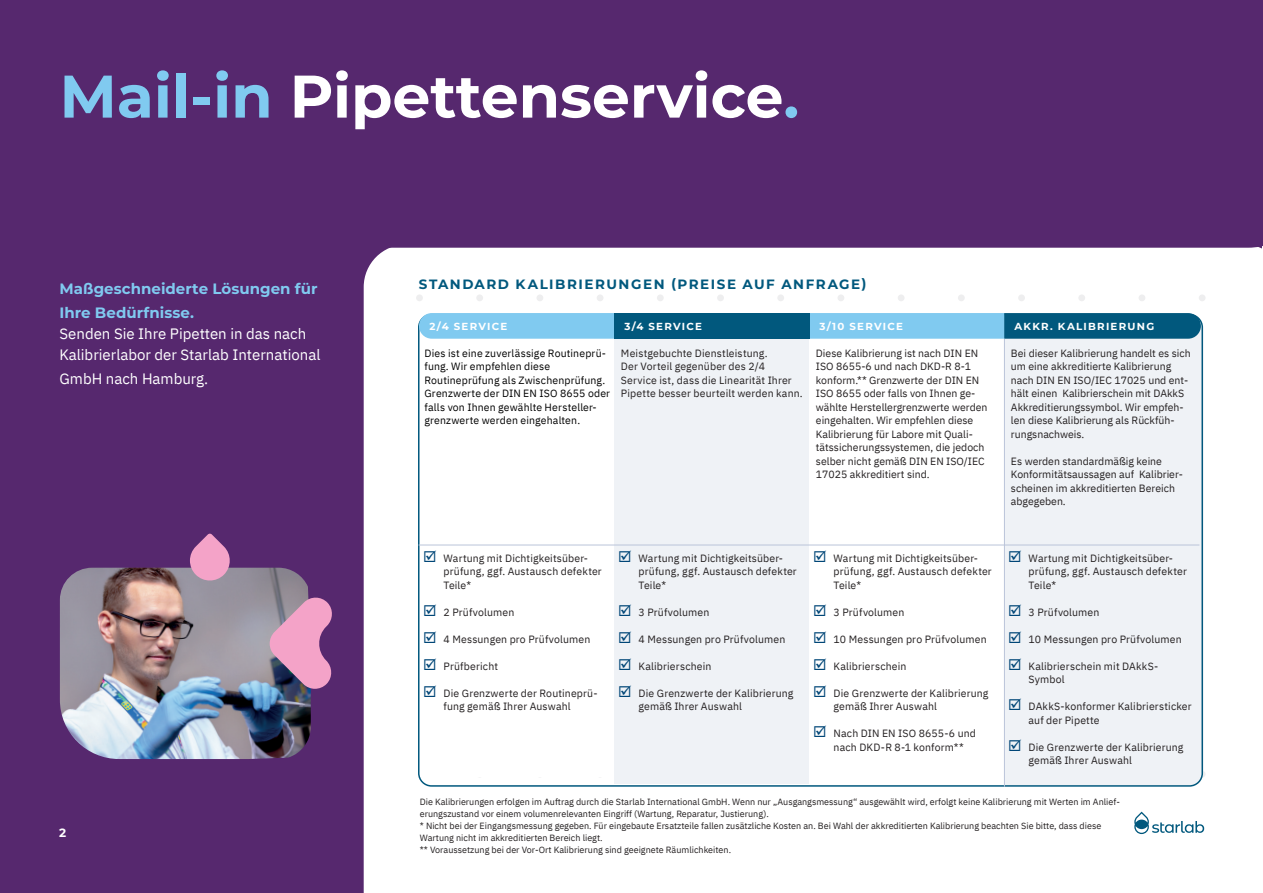
<style>
.page{position:relative;width:1263px;height:893px;background:#fff}
.page>*{position:absolute;margin:0;border:0;box-sizing:border-box;transform-origin:0 0}
.t1{font:700 60px "Montserrat";color:#fff}
.t2{font:15px/21px "IBM Plex Sans";color:#fff}
.t3{font:700 15px/24px "Montserrat";color:#80caf0}
.t4{font:700 13.5px "Montserrat";letter-spacing:.115em;color:#01587d}
.t5{font:700 12px "Montserrat";color:#fff}
.t6{font:10.5px/13.5px "IBM Plex Sans";letter-spacing:.01em;color:#231f20}
.t7{font:10.5px/13.5px "IBM Plex Sans";letter-spacing:.015em;color:#000}
.t8{font:700 10.2px "Montserrat";letter-spacing:.125em;color:#fff}
.t9{font:9px/12px "IBM Plex Sans";color:#231f20}
.s1{color:#80caf0}
</style>
<div class="page">
<div style="left:0;top:0;width:1262px;height:893px;background:#56286e"></div>
<div style="left:364px;top:248px;width:898px;height:645px;background:#fff"></div>
<div style="left:416px;top:294px;width:7px;height:7px;background:#eeeeef;border-radius:50%"></div>
<div style="left:476px;top:294px;width:7px;height:7px;background:#eeeeef;border-radius:50%"></div>
<div style="left:476px;top:771px;width:7px;height:6px;background:#fff;border-radius:50%"></div>
<div style="left:536px;top:294px;width:7px;height:7px;background:#eeeeef;border-radius:50%"></div>
<div style="left:536px;top:771px;width:7px;height:6px;background:#fff;border-radius:50%"></div>
<div style="left:597px;top:294px;width:6px;height:7px;background:#eeeeef;border-radius:50%"></div>
<div style="left:657px;top:294px;width:7px;height:7px;background:#eeeeef;border-radius:50%"></div>
<div style="left:717px;top:294px;width:7px;height:7px;background:#eeeeef;border-radius:50%"></div>
<div style="left:777px;top:294px;width:7px;height:7px;background:#eeeeef;border-radius:50%"></div>
<div style="left:837px;top:294px;width:7px;height:7px;background:#eeeeef;border-radius:50%"></div>
<div style="left:898px;top:294px;width:6px;height:7px;background:#eeeeef;border-radius:50%"></div>
<div style="left:958px;top:294px;width:7px;height:7px;background:#eeeeef;border-radius:50%"></div>
<div style="left:1018px;top:294px;width:7px;height:7px;background:#eeeeef;border-radius:50%"></div>
<div style="left:1078px;top:294px;width:7px;height:7px;background:#eeeeef;border-radius:50%"></div>
<div style="left:1138px;top:294px;width:7px;height:7px;background:#eeeeef;border-radius:50%"></div>
<div style="left:1199px;top:294px;width:6px;height:7px;background:#eeeeef;border-radius:50%"></div>
<svg style="left:1203px;top:771px;width:2px;height:6px"></svg>
<div style="left:420px;top:307px;width:789px;height:445px;background:#fff"></div>
<div style="left:1125px;top:808px;width:83px;height:40px;background:#fff"></div>
<div style="left:395px;top:337px;width:213px;height:439px;background:#fff"></div>
<div style="left:403px;top:800px;width:713px;height:60px;background:#fff"></div>
<svg style="left:1134px;top:812px;width:70px;height:22px"></svg>
<div style="left:1005px;top:339px;width:198px;height:446px;background:#eff2f6"></div>
<div style="left:614px;top:339px;width:195px;height:206px;background:#eff2f6"></div>
<div style="left:614px;top:537px;width:195px;height:246px;background:#eff2f6"></div>
<div style="left:809px;top:537px;width:195px;height:246px;background:#fff"></div>
<svg style="left:419px;top:313px;width:782px;height:26px;background:#58a5ca"></svg>
<div style="left:615px;top:313px;width:195px;height:26px;background:#01587d"></div>
<hr style="left:419px;top:545px;width:780px;height:1px;background:#bac4d9">
<hr style="left:1004px;top:339px;width:1px;height:447px;background:#bac4d9">
<img style="left:60px;top:568px;width:251px;height:191px">
<svg style="left:270px;top:596px;width:62px;height:93px;background:#bd87aa"></svg>
<svg style="left:190px;top:534px;width:42px;height:48px"></svg>
<svg style="left:1009px;top:550px;width:12px;height:12px"></svg>
<svg style="left:1009px;top:604px;width:12px;height:12px"></svg>
<svg style="left:1009px;top:631px;width:12px;height:12px"></svg>
<svg style="left:1009px;top:658px;width:12px;height:12px"></svg>
<svg style="left:1009px;top:698px;width:12px;height:12px"></svg>
<svg style="left:1009px;top:739px;width:12px;height:12px"></svg>
<h1 class="t1" style="left:60px;top:53px;width:741px"><span class="s1">Mail-in</span> Pipettenservice<span class="s1">.</span></h1>
<h2 class="t3" style="left:60px;top:276px;width:259px">Maßgeschneiderte Lösungen für<br>Ihre Bedürfnisse.</h2>
<h2 class="t2" style="left:60px;top:322px;width:262px">Senden Sie Ihre Pipetten in das nach<br>Kalibrierlabor der Starlab International</h2>
<h2 class="t2" style="left:60px;top:367px;width:150px">GmbH nach Hamburg.</h2>
<p class="t5" style="left:59px;top:824px;width:9px">2</p>
<p class="t4" style="left:419px;top:275px;width:449px">STANDARD KALIBRIERUNGEN (PREISE AUF ANFRAGE)</p>
<p class="t8" style="left:429px;top:319px;width:79px">2/4 SERVICE</p>
<p class="t8" style="left:624px;top:319px;width:79px">3/4 SERVICE</p>
<p class="t8" style="left:819px;top:319px;width:85px">3/10 SERVICE</p>
<p class="t8" style="left:1014px;top:319px;width:141px">AKKR. KALIBRIERUNG</p>
<p class="t7" style="left:424px;top:345px;width:187px">Dies ist eine zuverlässige Routineprü&shy;fung. Wir empfehlen diese Routineprüfung als Zwischenprüfung.<br>Grenzwerte der DIN EN ISO 8655 oder falls von Ihnen gewählte Hersteller&shy;grenzwerte werden eingehalten.</p>
<p class="t6" style="left:621px;top:345px;width:183px">Meistgebuchte Dienstleistung.<br>Der Vorteil gegenüber des 2/4<br>Service ist, dass die Linearität Ihrer Pipette besser beurteilt werden kann.</p>
<p class="t6" style="left:816px;top:345px;width:173px">Diese Kalibrierung ist nach DIN EN ISO 8655-6 und nach DKD-R 8-1 konform.** Grenzwerte der DIN EN ISO 8655 oder falls von Ihnen ge&shy;wählte Herstellergrenzwerte werden eingehalten. Wir empfehlen diese Kalibrierung für Labore mit Quali&shy;tätssicherungssystemen, die jedoch selber nicht gemäß DIN EN ISO/IEC 17025 akkreditiert sind.</p>
<p class="t6" style="left:1011px;top:345px;width:181px">Bei dieser Kalibrierung handelt es sich um eine akkreditierte Kalibrierung nach DIN EN ISO/IEC 17025 und ent&shy;hält einen Kalibrierschein mit DAkkS Akkreditierungssymbol. Wir empfeh&shy;len diese Kalibrierung als Rückfüh&shy;rungsnachweis.</p>
<p class="t6" style="left:1011px;top:453px;width:173px">Es werden standardmäßig keine<br>Konformitätsaussagen auf Kalibrier&shy;scheinen im akkreditierten Bereich abgegeben.</p>
<p class="t6" style="left:444px;top:550px;width:160px">Wartung mit Dichtigkeitsüber&shy;prüfung, ggf. Austausch defekter<br>Teile*</p>
<p class="t6" style="left:444px;top:604px;width:72px">2 Prüfvolumen</p>
<p class="t6" style="left:444px;top:631px;width:148px">4 Messungen pro Prüfvolumen</p>
<p class="t6" style="left:444px;top:658px;width:56px">Prüfbericht</p>
<p class="t6" style="left:444px;top:685px;width:155px">Die Grenzwerte der Routineprü&shy;fung gemäß Ihrer Auswahl</p>
<p class="t6" style="left:639px;top:550px;width:160px">Wartung mit Dichtigkeitsüber&shy;prüfung, ggf. Austausch defekter<br>Teile*</p>
<p class="t6" style="left:639px;top:604px;width:72px">3 Prüfvolumen</p>
<p class="t6" style="left:639px;top:631px;width:148px">4 Messungen pro Prüfvolumen</p>
<p class="t6" style="left:639px;top:658px;width:74px">Kalibrierschein</p>
<p class="t6" style="left:639px;top:685px;width:156px">Die Grenzwerte der Kalibrierung gemäß Ihrer Auswahl</p>
<p class="t6" style="left:833px;top:550px;width:160px">Wartung mit Dichtigkeitsüber&shy;prüfung, ggf. Austausch defekter<br>Teile*</p>
<p class="t6" style="left:833px;top:604px;width:72px">3 Prüfvolumen</p>
<p class="t6" style="left:833px;top:631px;width:155px">10 Messungen pro Prüfvolumen</p>
<p class="t6" style="left:833px;top:658px;width:74px">Kalibrierschein</p>
<p class="t6" style="left:833px;top:685px;width:156px">Die Grenzwerte der Kalibrierung gemäß Ihrer Auswahl</p>
<p class="t6" style="left:833px;top:726px;width:144px">Nach DIN EN ISO 8655-6 und nach DKD-R 8-1 konform**</p>
<p class="t6" style="left:1028px;top:550px;width:160px">Wartung mit Dichtigkeitsüber&shy;prüfung, ggf. Austausch defekter<br>Teile*</p>
<p class="t6" style="left:1028px;top:604px;width:72px">3 Prüfvolumen</p>
<p class="t6" style="left:1028px;top:631px;width:155px">10 Messungen pro Prüfvolumen</p>
<p class="t6" style="left:1028px;top:658px;width:131px">Kalibrierschein mit DAkkS-<br>Symbol</p>
<p class="t6" style="left:1028px;top:699px;width:165px">DAkkS-konformer Kalibriersticker auf der Pipette</p>
<p class="t6" style="left:1028px;top:739px;width:156px">Die Grenzwerte der Kalibrierung gemäß Ihrer Auswahl</p>
<p class="t9" style="left:420px;top:795px;width:702px">Die Kalibrierungen erfolgen im Auftrag durch die Starlab International GmbH. Wenn nur „Ausgangsmessung“ ausgewählt wird, erfolgt keine Kalibrierung mit Werten im Anlief&shy;erungszustand vor einem volumenrelevanten Eingriff (Wartung, Reparatur, Justierung).<br>* Nicht bei der Eingangsmessung gegeben. Für eingebaute Ersatzteile fallen zusätzliche Kosten an. Bei Wahl der akkreditierten Kalibrierung beachten Sie bitte, dass diese Wartung nicht im akkreditierten Bereich liegt.<br>** Voraussetzung bei der Vor-Ort Kalibrierung sind geeignete Räumlichkeiten.</p>
</div>
